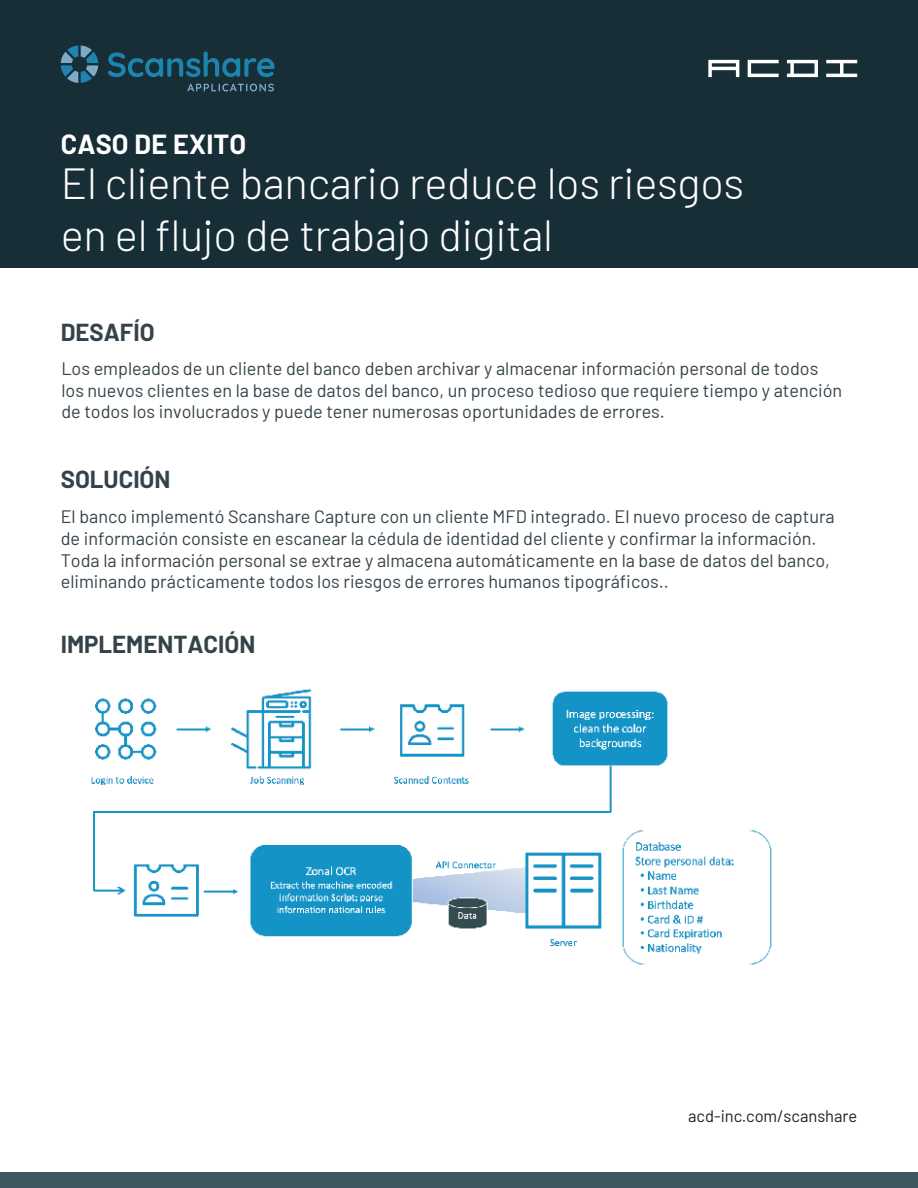
<style>
.page{position:relative;width:918px;height:1188px;background:#fff}
.page>*{position:absolute;margin:0;border:0;box-sizing:border-box;transform-origin:0 0}
.t1{font:300 43.5px/52.2px "Barlow";letter-spacing:-.005em;color:#fff}
.t2{font:700 27px "Barlow";letter-spacing:.01em;color:#fff}
.t3{font:700 24px "Barlow";color:#344249}
.t4{font:18px/21.6px "Barlow";color:#344249}
.t5{font:16.5px "Barlow";color:#231f20}
</style>
<div class="page">
<div style="left:0;top:0;width:918px;height:268px;background:#182e36"></div>
<div style="left:0;top:1172px;width:918px;height:16px;background:#3f5761"></div>
<svg style="left:826px;top:60px;width:31px;height:17px"></svg>
<svg style="left:787px;top:60px;width:31px;height:17px"></svg>
<svg style="left:748px;top:60px;width:31px;height:17px"></svg>
<svg style="left:708px;top:60px;width:31px;height:17px"></svg>
<svg style="left:61px;top:45px;width:37px;height:38px"></svg>
<svg style="left:108px;top:51px;width:167px;height:26px"></svg>
<svg style="left:187px;top:84px;width:87px;height:7px"></svg>
<img style="left:91px;top:688px;width:681px;height:277px">
<h2 class="t2" style="left:61px;top:124px;width:187px">CASO DE EXITO</h2>
<h1 class="t1" style="left:61px;top:154px;width:685px">El cliente bancario reduce los riesgos en el flujo de trabajo digital</h1>
<h3 class="t3" style="left:61px;top:315px;width:95px">DESAFÍO</h3>
<p class="t4" style="left:61px;top:356px;width:782px">Los empleados de un cliente del banco deben archivar y almacenar información personal de todos los nuevos clientes en la base de datos del banco, un proceso tedioso que requiere tiempo y atención de todos los involucrados y puede tener numerosas oportunidades de errores.</p>
<h3 class="t3" style="left:61px;top:462px;width:111px">SOLUCIÓN</h3>
<p class="t4" style="left:61px;top:505px;width:776px">El banco implementó Scanshare Capture con un cliente MFD integrado. El nuevo proceso de captura de información consiste en escanear la cédula de identidad del cliente y confirmar la información.<br>Toda la información personal se extrae y almacena automáticamente en la base de datos del banco, eliminando prácticamente todos los riesgos de errores humanos tipográficos..</p>
<h3 class="t3" style="left:61px;top:626px;width:196px">IMPLEMENTACIÓN</h3>
<p class="t5" style="left:688px;top:1104px;width:171px">acd-inc.com/scanshare</p>
</div>
